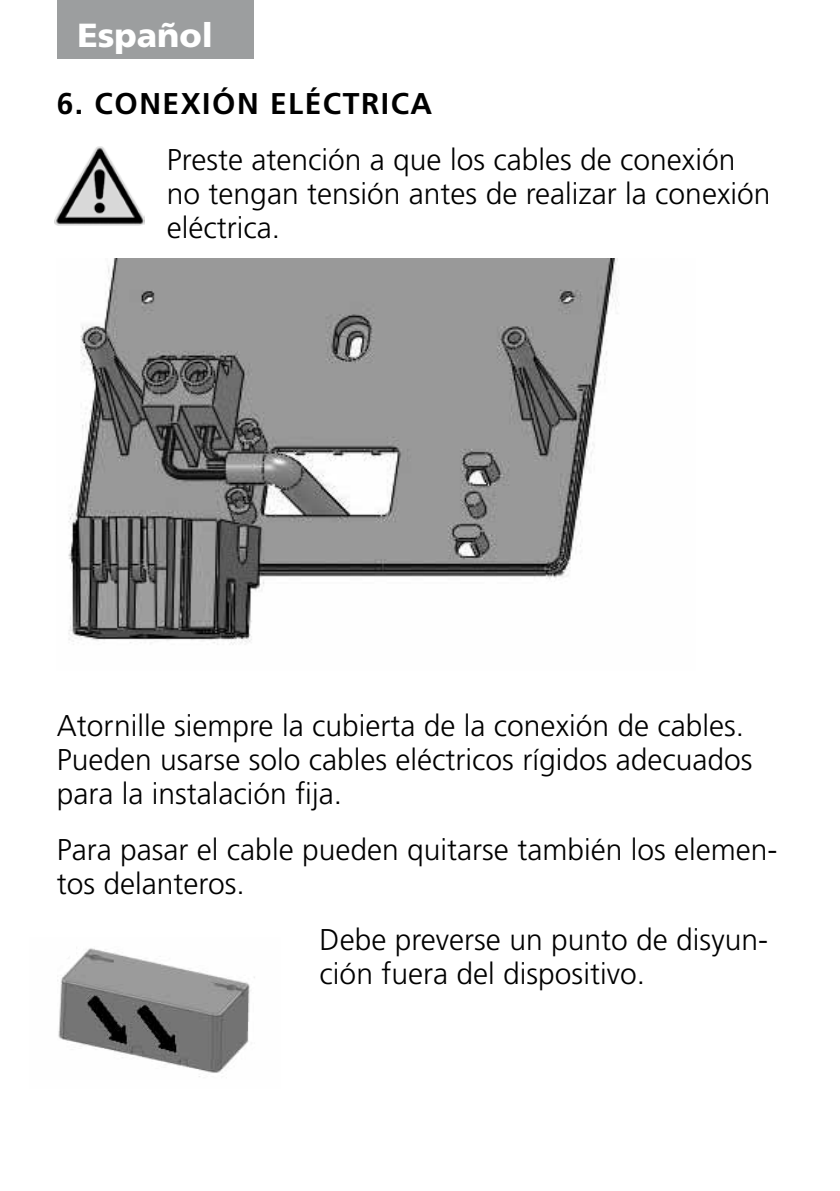
<style>
.page{position:relative;width:840px;height:1191px;background:#fff}
.page>*{position:absolute;margin:0;border:0;box-sizing:border-box;transform-origin:0 0}
.t1{font:900 33.2px "Frutiger";color:#fff}
.t2{font:300 30px/34px "Frutiger";color:#000}
.t3{font:700 30px "Frutiger";letter-spacing:.05em;color:#000}
</style>
<div class="page">
<div style="left:57px;top:0;width:196px;height:59px;background:#9c9e9f"></div>
<img style="left:68px;top:258px;width:550px;height:387px">
<img style="left:54px;top:146px;width:90px;height:79px">
<img style="left:57px;top:948px;width:198px;height:129px">
<p class="t1" style="left:77px;top:15px;width:137px">Español</p>
<p class="t3" style="left:57px;top:86px;width:377px">6. CONEXIÓN ELÉCTRICA</p>
<p class="t2" style="left:167px;top:143px;width:604px">Preste atención a que los cables de conexión no tengan tensión antes de realizar la conexión eléctrica.</p>
<p class="t2" style="left:57px;top:709px;width:697px">Atornille siempre la cubierta de la conexión de cables.<br>Pueden usarse solo cables eléctricos rígidos adecuados para la instalación fija.</p>
<p class="t2" style="left:57px;top:833px;width:722px">Para pasar el cable pueden quitarse también los elemen&shy;tos delanteros.</p>
<p class="t2" style="left:319px;top:923px;width:449px">Debe preverse un punto de disyun&shy;ción fuera del dispositivo.</p>
</div>
